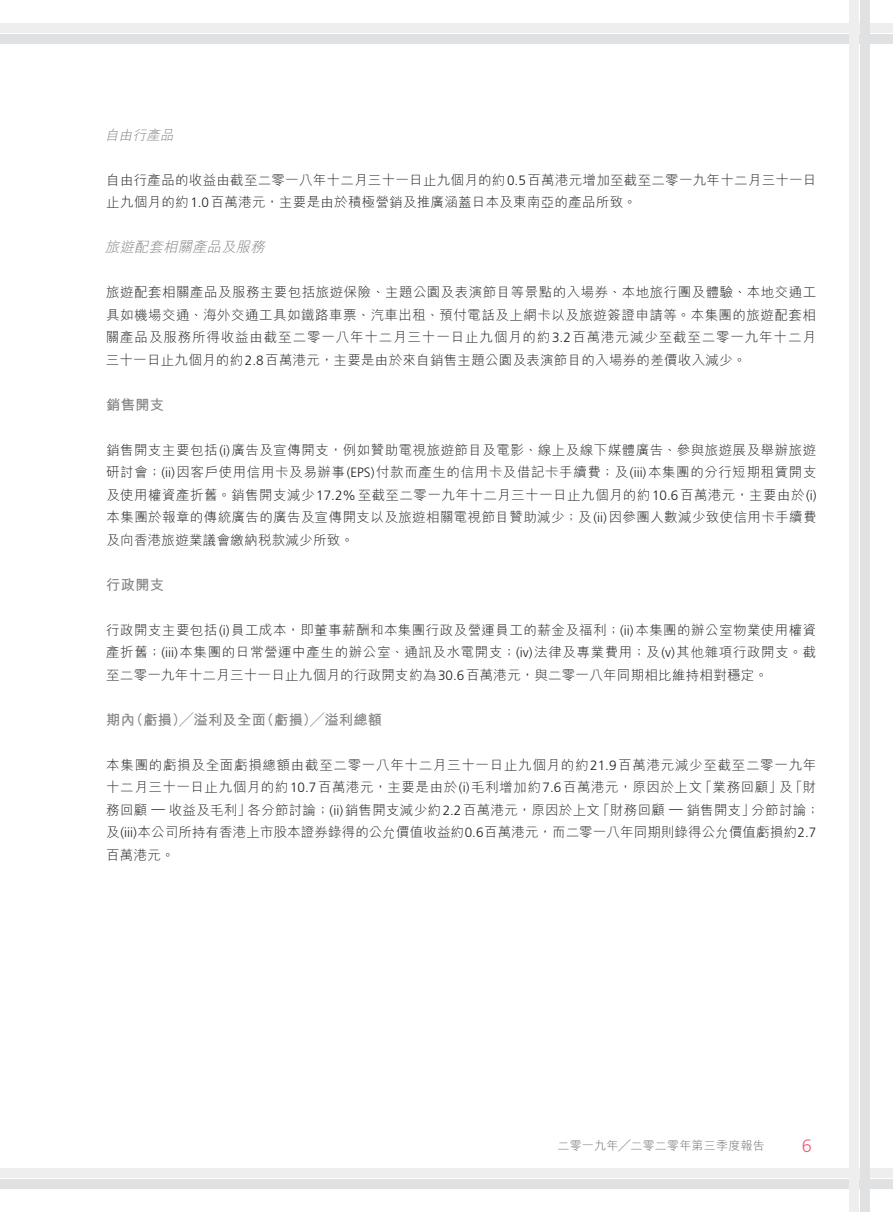
<style>
.page{position:relative;width:893px;height:1212px;background:#fff}
.page>*{position:absolute;margin:0;border:0;box-sizing:border-box;transform-origin:0 0}
.t1{font:300 18px "Frutiger LT Std";color:#f05e7b}
.t2{font:700 14.25px "M Hei HK";letter-spacing:.02em;color:#808285}
.t3{font:italic 300 14.25px "M Hei HK";color:#808285}
.t4{font:300 13.5px/22.5px "M Hei HK";letter-spacing:.02em;color:#231f20;text-align:justify}
.t5{font:300 13.5px/22.5px "M Hei HK";letter-spacing:.04em;color:#231f20}
.t6{font:italic 300 13.5px "M Hei HK";color:#808285}
.t7{font:300 12px "M Hei HK";letter-spacing:.02em;color:#6c6d70}
.s1{font-family:"Frutiger LT Std"}
</style>
<div class="page">
<div style="left:0;top:23px;width:893px;height:10px;background:#eeeeef"></div>
<div style="left:0;top:34px;width:893px;height:10px;background:#e0e1e3"></div>
<div style="left:0;top:1168px;width:893px;height:10px;background:#eeeeef"></div>
<div style="left:0;top:1179px;width:893px;height:10px;background:#e0e1e3"></div>
<div style="left:860px;top:0;width:10px;height:1212px;background:#e0e1e3"></div>
<div style="left:849px;top:0;width:10px;height:1212px;background:#eeeeef"></div>
<p class="t6" style="left:105px;top:128px;width:73px">自由行產品</p>
<p class="t4" style="left:106px;top:168px;width:712px">自由行產品的收益由截至二零一八年十二月三十一日止九個月的約<span class="s1">0.5</span>百萬港元增加至截至二零一九年十二月三十一日止九個月的約<span class="s1">1.0</span>百萬港元，主要是由於積極營銷及推廣涵蓋日本及東南亞的產品所致。</p>
<p class="t3" style="left:105px;top:240px;width:164px">旅遊配套相關產品及服務</p>
<p class="t4" style="left:106px;top:281px;width:712px">旅遊配套相關產品及服務主要包括旅遊保險、主題公園及表演節目等景點的入場券、本地旅行團及體驗、本地交通工具如機場交通、海外交通工具如鐵路車票、汽車出租、預付電話及上網卡以及旅遊簽證申請等。本集團的旅遊配套相關產品及服務所得收益由截至二零一八年十二月三十一日止九個月的約<span class="s1">3.2</span>百萬港元減少至截至二零一九年十二月三十一日止九個月的約<span class="s1">2.8</span>百萬港元，主要是由於來自銷售主題公園及表演節目的入場券的差價收入減少。</p>
<p class="t2" style="left:106px;top:394px;width:59px">銷售開支</p>
<p class="t4" style="left:106px;top:438px;width:712px">銷售開支主要包括<span class="s1">(i)</span>廣告及宣傳開支，例如贊助電視旅遊節目及電影、線上及線下媒體廣告、參與旅遊展及舉辦旅遊研討會；<span class="s1">(ii)</span>因客戶使用信用卡及易辦事<span class="s1">(EPS)</span>付款而產生的信用卡及借記卡手續費；及<span class="s1">(iii)</span>本集團的分行短期租賃開支及使用權資產折舊。銷售開支減少<span class="s1">17.2%</span>至截至二零一九年十二月三十一日止九個月的約<span class="s1">10.6</span>百萬港元，主要由於<span class="s1">(i)</span>本集團於報章的傳統廣告的廣告及宣傳開支以及旅遊相關電視節目贊助減少；及<span class="s1">(ii)</span>因參團人數減少致使信用卡手續費及向香港旅遊業議會繳納稅款減少所致。</p>
<p class="t2" style="left:106px;top:574px;width:59px">行政開支</p>
<p class="t4" style="left:106px;top:618px;width:712px">行政開支主要包括<span class="s1">(i)</span>員工成本，即董事薪酬和本集團行政及營運員工的薪金及福利；<span class="s1">(ii)</span>本集團的辦公室物業使用權資產折舊；<span class="s1">(iii)</span>本集團的日常營運中產生的辦公室、通訊及水電開支；<span class="s1">(iv)</span>法律及專業費用；及<span class="s1">(v)</span>其他雜項行政開支。截至二零一九年十二月三十一日止九個月的行政開支約為<span class="s1">30.6</span>百萬港元，與二零一八年同期相比維持相對穩定。</p>
<p class="t2" style="left:106px;top:709px;width:277px">期內（虧損）╱溢利及全面（虧損）╱溢利總額</p>
<p class="t5" style="left:106px;top:753px;width:715px">本集團的虧損及全面虧損總額由截至二零一八年十二月三十一日止九個月的約<span class="s1">21.9</span>百萬港元減少至截至二零一九年十二月三十一日止九個月的約<span class="s1">10.7</span>百萬港元，主要是由於<span class="s1">(i)</span>毛利增加約<span class="s1">7.6</span>百萬港元，原因於上文「業務回顧」及「財務回顧 <sup>—</sup> 收益及毛利」各分節討論；<span class="s1">(ii)</span>銷售開支減少約<span class="s1">2.2</span>百萬港元，原因於上文「財務回顧 <sup>—</sup> 銷售開支」分節討論；及<span class="s1">(iii)</span>本公司所持有香港上市股本證券錄得的公允價值收益約<span class="s1">0.6</span>百萬港元，而二零一八年同期則錄得公允價值虧損約<span class="s1">2.7</span>百萬港元。</p>
<p class="t7" style="left:557px;top:1139px;width:209px">二零一九年╱二零二零年第三季度報告</p>
<h1 class="t1" style="left:802px;top:1135px;width:12px">6</h1>
</div>
